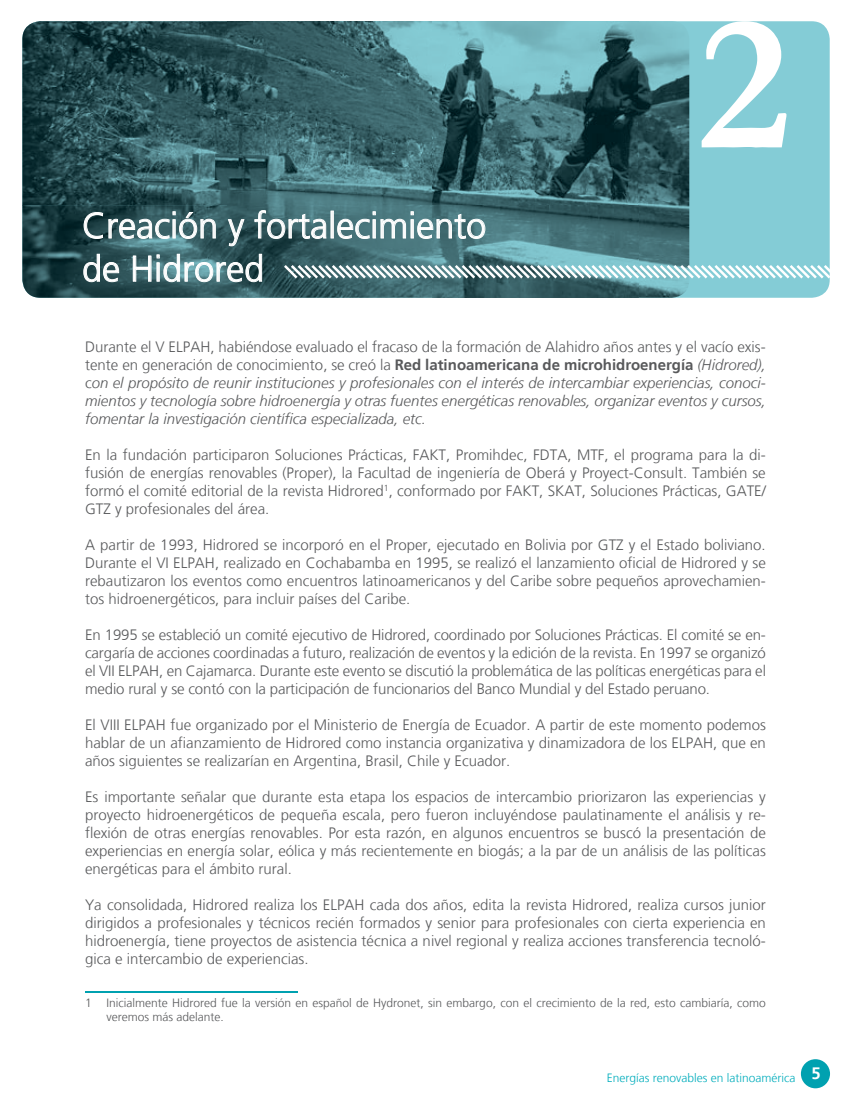
<style>
.page{position:relative;width:851px;height:1106px;background:#fff}
.page>*{position:absolute;margin:0;border:0;box-sizing:border-box;transform-origin:0 0}
.t1{font:700 196.8px "Garamond";color:#fff}
.t2{font:300 36px/43.2px "Frutiger LT";color:#fff}
.t3{font:300 15px/18px "Frutiger LT";color:#58595b;text-align:justify}
.t4{font:italic 300 15px/18px "Frutiger LT";color:#58595b;text-align:justify}
.t5{font:300 12px/14.4px "Frutiger LT";color:#58595b}
.t6{font:300 12px "Frutiger LT";color:#00adbc}
.s1{font-style:normal}
.s2{font-weight:700;font-style:normal}
</style>
<div class="page">
<div style="left:800px;top:1059px;width:29px;height:29px;background:#00a1b0;border-radius:50%"></div>
<svg style="left:22px;top:21px;width:807px;height:277px;background:#65a1aa"></svg>
<img style="left:22px;top:21px;width:615px;height:185px">
<img style="left:637px;top:21px;width:52px;height:277px">
<img style="left:22px;top:205px;width:10px;height:91px">
<img style="left:432px;top:205px;width:206px;height:93px">
<svg style="left:284px;top:265px;width:546px;height:13px"></svg>
<svg style="left:83px;top:211px;width:133px;height:28px;background:#57767a"></svg>
<svg style="left:227px;top:219px;width:18px;height:28px"></svg>
<svg style="left:254px;top:210px;width:72px;height:29px;background:#638489"></svg>
<div style="left:330px;top:211px;width:4px;height:27px;border:1px solid #fff"></div>
<svg style="left:337px;top:211px;width:148px;height:28px;background:#6d9196"></svg>
<svg style="left:83px;top:253px;width:36px;height:29px"></svg>
<svg style="left:132px;top:253px;width:130px;height:29px;background:#678a8f"></svg>
<hr style="left:85px;top:991px;width:213px;height:1px;background:#00a1b0">
<h2 class="t2" style="left:82px;top:204px;width:405px">Creación y fortalecimiento de Hidrored</h2>
<h1 class="t1" style="left:697px;top:-48px;width:94px">2</h1>
<p class="t4" style="left:85px;top:337px;width:682px"><span class="s1">Durante el V ELPAH, habiéndose evaluado el fracaso de la formación de Alahidro años antes y el vacío exis&shy;tente en generación de conocimiento, se creó la</span> <span class="s2">Red latinoamericana de microhidroenergía</span> (Hidrored), <span class="s1">c</span>on el propósito de reunir instituciones y profesionales con el interés de intercambiar experiencias, conoci&shy;mientos y tecnología sobre hidroenergía y otras fuentes energéticas renovables, organizar eventos y cursos, fomentar la investigación científica especializada, etc.</p>
<p class="t3" style="left:85px;top:445px;width:682px">En la fundación participaron Soluciones Prácticas, FAKT, Promihdec, FDTA, MTF, el programa para la di&shy;fusión de energías renovables (Proper), la Facultad de ingeniería de Oberá y Proyect-Consult. También se formó el comité editorial de la revista Hidrored<sup>1</sup>, conformado por FAKT, SKAT, Soluciones Prácticas, GATE/ GTZ y profesionales del área.</p>
<p class="t3" style="left:85px;top:535px;width:682px">A partir de 1993, Hidrored se incorporó en el Proper, ejecutado en Bolivia por GTZ y el Estado boliviano.<br>Durante el VI ELPAH, realizado en Cochabamba en 1995, se realizó el lanzamiento oficial de Hidrored y se rebautizaron los eventos como encuentros latinoamericanos y del Caribe sobre pequeños aprovechamien&shy;tos hidroenergéticos, para incluir países del Caribe.</p>
<p class="t3" style="left:85px;top:625px;width:682px">En 1995 se estableció un comité ejecutivo de Hidrored, coordinado por Soluciones Prácticas. El comité se en&shy;cargaría de acciones coordinadas a futuro, realización de eventos y la edición de la revista. En 1997 se organizó el VII ELPAH, en Cajamarca. Durante este evento se discutió la problemática de las políticas energéticas para el medio rural y se contó con la participación de funcionarios del Banco Mundial y del Estado peruano.</p>
<p class="t3" style="left:85px;top:715px;width:682px">El VIII ELPAH fue organizado por el Ministerio de Energía de Ecuador. A partir de este momento podemos hablar de un afianzamiento de Hidrored como instancia organizativa y dinamizadora de los ELPAH, que en años siguientes se realizarían en Argentina, Brasil, Chile y Ecuador.</p>
<p class="t3" style="left:85px;top:787px;width:682px">Es importante señalar que durante esta etapa los espacios de intercambio priorizaron las experiencias y proyecto hidroenergéticos de pequeña escala, pero fueron incluyéndose paulatinamente el análisis y re&shy;flexión de otras energías renovables. Por esta razón, en algunos encuentros se buscó la presentación de experiencias en energía solar, eólica y más recientemente en biogás; a la par de un análisis de las políticas energéticas para el ámbito rural.</p>
<p class="t3" style="left:85px;top:895px;width:682px">Ya consolidada, Hidrored realiza los ELPAH cada dos años, edita la revista Hidrored, realiza cursos junior dirigidos a profesionales y técnicos recién formados y senior para profesionales con cierta experiencia en hidroenergía, tiene proyectos de asistencia técnica a nivel regional y realiza acciones transferencia tecnoló&shy;gica e intercambio de experiencias.</p>
<p class="t5" style="left:106px;top:995px;width:661px;text-indent:-21px">1 Inicialmente Hidrored fue la versión en español de Hydronet, sin embargo, con el crecimiento de la red, esto cambiaría, como veremos más adelante.</p>
<p class="t6" style="left:606px;top:1070px;width:215px">Energías renovables en latinoamérica <sup>5</sup></p>
</div>
